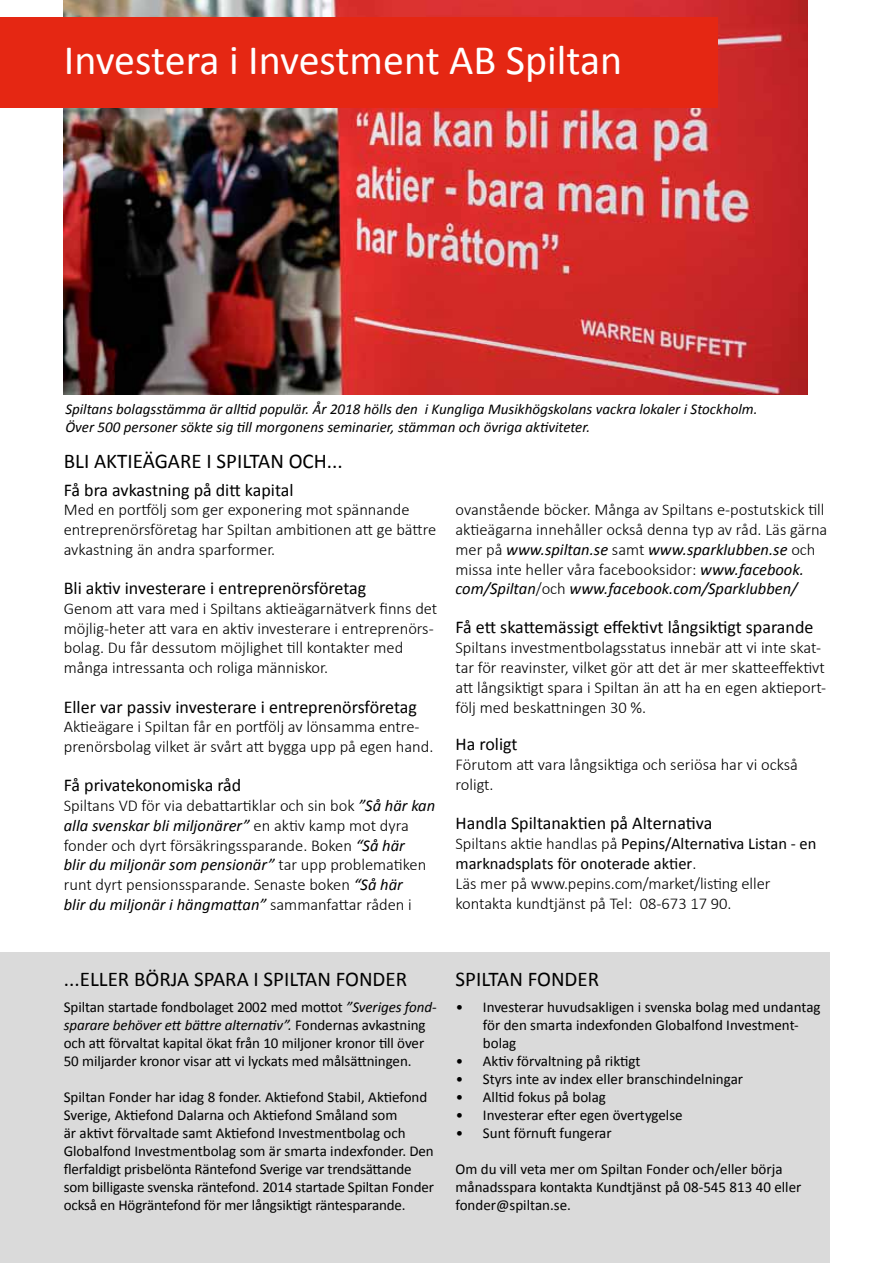
<style>
.page{position:relative;width:893px;height:1263px;background:#fff}
.page>*{position:absolute;margin:0;border:0;box-sizing:border-box;transform-origin:0 0}
.t1{font:42px "Calibri";color:#fff}
.t2{font:21px "Calibri";color:#000}
.t3{font:18px "Calibri";color:#000}
.t4{font:300 16.5px/19.8px "Calibri";color:#000}
.t5{font:15px/18px "Calibri";letter-spacing:-.005em;color:#000}
.t6{font:italic 15px/18px "Calibri";color:#000}
.s1{font-weight:400;font-style:italic}
.s2{font-weight:400}
.s3{font-style:italic}
</style>
<div class="page">
<img style="left:64px;top:0;width:744px;height:394px">
<div style="left:0;top:952px;width:829px;height:311px;background:#dadada"></div>
<div style="left:0;top:17px;width:718px;height:90px;background:#e52713"></div>
<h1 class="t1" style="left:64px;top:34px;width:560px">Investera i Investment AB Spiltan</h1>
<p class="t6" style="left:65px;top:400px;width:694px">Spiltans bolagsstämma är alltid populär. År 2018 hölls den i Kungliga Musikhögskolans vackra lokaler i Stockholm.<br>Över 500 personer sökte sig till morgonens seminarier, stämman och övriga aktiviteter.</p>
<p class="t2" style="left:64px;top:448px;width:280px">BLI AKTIEÄGARE I SPILTAN OCH...</p>
<p class="t3" style="left:64px;top:478px;width:231px">Få bra avkastning på ditt kapital</p>
<p class="t4" style="left:64px;top:500px;width:374px">Med en portfölj som ger exponering mot spännande entreprenörsföretag har Spiltan ambitionen att ge bättre avkastning än andra sparformer.</p>
<p class="t3" style="left:64px;top:577px;width:304px">Bli aktiv investerare i entreprenörsföretag</p>
<p class="t4" style="left:64px;top:598px;width:375px">Genom att vara med i Spiltans aktieägarnätverk finns det möjlig-heter att vara en aktiv investerare i entreprenörs&shy;bolag. Du får dessutom möjlighet till kontakter med många intressanta och roliga människor.</p>
<p class="t3" style="left:64px;top:695px;width:355px">Eller var passiv investerare i entreprenörsföretag</p>
<p class="t4" style="left:64px;top:717px;width:371px">Aktieägare i Spiltan får en portfölj av lönsamma entre&shy;prenörsbolag vilket är svårt att bygga upp på egen hand.</p>
<p class="t3" style="left:64px;top:774px;width:179px">Få privatekonomiska råd</p>
<p class="t4" style="left:64px;top:795px;width:373px">Spiltans VD för via debattartiklar och sin bok <span class="s1">”Så här kan alla svenskar bli miljonärer”</span> en aktiv kamp mot dyra fonder och dyrt försäkringssparande. Boken <span class="s1">“Så här<br>blir du miljonär som pensionär”</span> tar upp problematiken runt dyrt pensionssparande. Senaste boken <span class="s1">“Så här<br>blir du miljonär i hängmattan”</span> sammanfattar råden i</p>
<p class="t4" style="left:455px;top:500px;width:373px">ovanstående böcker. Många av Spiltans e-postutskick till aktieägarna innehåller också denna typ av råd. Läs gärna mer på <span class="s1">www.spiltan.se</span> samt <span class="s1">www.sparklubben.se</span> och missa inte heller våra facebooksidor: <span class="s1">www.facebook. com/Spiltan</span>/och <span class="s1">www.facebook.com/Sparklubben/</span></p>
<p class="t3" style="left:455px;top:616px;width:359px">Få ett skattemässigt effektivt långsiktigt sparande</p>
<p class="t4" style="left:455px;top:638px;width:372px">Spiltans investmentbolagsstatus innebär att vi inte skat&shy;tar för reavinster, vilket gör att det är mer skatteeffektivt att långsiktigt spara i Spiltan än att ha en egen aktieport&shy;följ med beskattningen 30 %.</p>
<p class="t3" style="left:455px;top:733px;width:63px">Ha roligt</p>
<p class="t4" style="left:455px;top:754px;width:344px">Förutom att vara långsiktiga och seriösa har vi också roligt.</p>
<p class="t3" style="left:455px;top:812px;width:258px">Handla Spiltanaktien på Alternativa</p>
<p class="t4" style="left:455px;top:834px;width:362px">Spiltans aktie handlas på <span class="s2">Pepins/Alternativa Listan - en marknadsplats för onoterade aktier</span>.<br>Läs mer på www.pepins.com/market/listing eller kontakta kundtjänst på Tel: 08-673 17 90.</p>
<p class="t2" style="left:64px;top:966px;width:345px">...ELLER BÖRJA SPARA I SPILTAN FONDER</p>
<p class="t5" style="left:64px;top:998px;width:374px">Spiltan startade fondbolaget 2002 med mottot <span class="s3">”Sveriges fond&shy;sparare behöver ett bättre alternativ”.</span> Fondernas avkastning och att förvaltat kapital ökat från 10 miljoner kronor till över 50 miljarder kronor visar att vi lyckats med målsättningen.</p>
<p class="t5" style="left:64px;top:1088px;width:372px">Spiltan Fonder har idag 8 fonder. Aktiefond Stabil, Aktiefond Sverige, Aktiefond Dalarna och Aktiefond Småland som<br>är aktivt förvaltade samt Aktiefond Investmentbolag och Globalfond Investmentbolag som är smarta indexfonder. Den flerfaldigt prisbelönta Räntefond Sverige var trendsättande som billigaste svenska räntefond. 2014 startade Spiltan Fonder också en Högräntefond för mer långsiktigt räntesparande.</p>
<p class="t2" style="left:456px;top:966px;width:145px">SPILTAN FONDER</p>
<p class="t5" style="left:483px;top:998px;width:339px;text-indent:-27px">• Investerar huvudsakligen i svenska bolag med undantag för den smarta indexfonden Globalfond Investment&shy;bolag</p>
<p class="t5" style="left:456px;top:1052px;width:186px">• Aktiv förvaltning på riktigt</p>
<p class="t5" style="left:456px;top:1070px;width:289px">• Styrs inte av index eller branschindelningar</p>
<p class="t5" style="left:456px;top:1088px;width:152px">• Alltid fokus på bolag</p>
<p class="t5" style="left:456px;top:1106px;width:228px">• Investerar efter egen övertygelse</p>
<p class="t5" style="left:456px;top:1124px;width:157px">• Sunt förnuft fungerar</p>
<p class="t5" style="left:455px;top:1160px;width:347px">Om du vill veta mer om Spiltan Fonder och/eller börja månadsspara kontakta Kundtjänst på 08-545 813 40 eller fonder@spiltan.se.</p>
</div>
